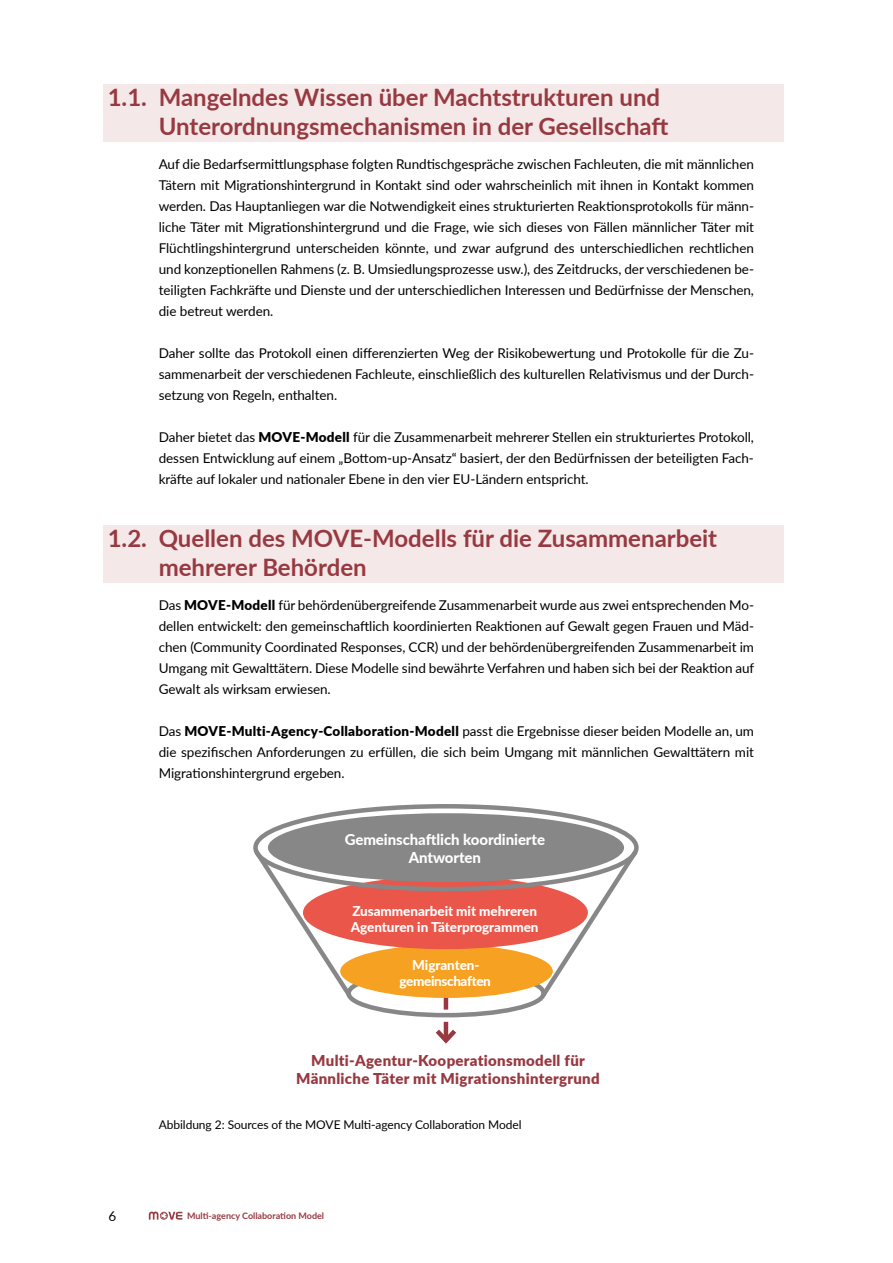
<style>
.page{position:relative;width:893px;height:1263px;background:#fff}
.page>*{position:absolute;margin:0;border:0;box-sizing:border-box;transform-origin:0 0}
.t1{font:700 24px/28.8px "Lato";color:#983941}
.t2{font:900 15px/18px "Lato";letter-spacing:.02em;color:#983941;text-align:center}
.t3{font:800 15px/18px "Lato";letter-spacing:-.005em;color:#fff;text-align:center}
.t4{font:13.5px/21px "Lato";letter-spacing:-.005em;color:#000;text-align:justify}
.t5{font:800 13.5px/16.5px "Lato";letter-spacing:-.005em;color:#fff}
.t6{font:800 13.5px/16.5px "Lato";letter-spacing:-.025em;color:#fff;text-align:center}
.t7{font:12px "Lato";letter-spacing:-.005em;color:#000}
.t8{font:700 9px "Lato";color:#983941}
.s1{font-weight:900}
</style>
<div class="page">
<svg style="left:149px;top:1211px;width:33px;height:9px"></svg>
<div style="left:103px;top:85px;width:681px;height:57px;background:#f4e9e8"></div>
<div style="left:103px;top:526px;width:681px;height:57px;background:#f4e9e8"></div>
<hr style="left:444px;top:997px;width:4px;height:12px;background:#983941">
<div style="left:346px;top:969px;width:200px;height:48px;border:4px solid #878787;border-radius:50%"></div>
<svg style="left:253px;top:845px;width:103px;height:157px"></svg>
<svg style="left:537px;top:845px;width:101px;height:157px"></svg>
<div style="left:340px;top:944px;width:213px;height:54px;background:#f6a121;border-radius:50%"></div>
<div style="left:303px;top:876px;width:285px;height:73px;background:#ea5649;border-radius:50%"></div>
<div style="left:253px;top:804px;width:386px;height:87px;border:4px solid #878787;border-radius:50%"></div>
<div style="left:268px;top:813px;width:356px;height:69px;background:#878787;border-radius:50%"></div>
<hr style="left:444px;top:1022px;width:4px;height:18px;background:#983941">
<svg style="left:435px;top:1025px;width:21px;height:19px"></svg>
<h1 class="t1" style="left:159px;top:82px;width:511px;text-indent:-51px">1.1. Mangelndes Wissen über Machtstrukturen und<br>Unterordnungsmechanismen in der Gesellschaft</h1>
<p class="t4" style="left:159px;top:153px;width:597px">Auf die Bedarfsermittlungsphase folgten Rundtischgespräche zwischen Fachleuten, die mit männlichen Tätern mit Migrationshintergrund in Kontakt sind oder wahrscheinlich mit ihnen in Kontakt kommen werden. Das Hauptanliegen war die Notwendigkeit eines strukturierten Reaktionsprotokolls für männ&shy;liche Täter mit Migrationshintergrund und die Frage, wie sich dieses von Fällen männlicher Täter mit Flüchtlingshintergrund unterscheiden könnte, und zwar aufgrund des unterschiedlichen rechtlichen und konzeptionellen Rahmens (z. B. Umsiedlungsprozesse usw.), des Zeitdrucks, der verschiedenen be&shy;teiligten Fachkräfte und Dienste und der unterschiedlichen Interessen und Bedürfnisse der Menschen, die betreut werden.</p>
<p class="t4" style="left:159px;top:342px;width:597px">Daher sollte das Protokoll einen differenzierten Weg der Risikobewertung und Protokolle für die Zu&shy;sammenarbeit der verschiedenen Fachleute, einschließlich des kulturellen Relativismus und der Durch&shy;setzung von Regeln, enthalten.</p>
<p class="t4" style="left:159px;top:426px;width:597px">Daher bietet das <span class="s1">MOVE-Modell</span> für die Zusammenarbeit mehrerer Stellen ein strukturiertes Protokoll, dessen Entwicklung auf einem „Bottom-up-Ansatz“ basiert, der den Bedürfnissen der beteiligten Fach&shy;kräfte auf lokaler und nationaler Ebene in den vier EU-Ländern entspricht.</p>
<h1 class="t1" style="left:159px;top:523px;width:560px;text-indent:-51px">1.2. Quellen des MOVE-Modells für die Zusammenarbeit mehrerer Behörden</h1>
<p class="t4" style="left:159px;top:594px;width:597px">Das <span class="s1">MOVE-Modell</span> für behördenübergreifende Zusammenarbeit wurde aus zwei entsprechenden Mo&shy;dellen entwickelt: den gemeinschaftlich koordinierten Reaktionen auf Gewalt gegen Frauen und Mäd&shy;chen (Community Coordinated Responses, CCR) und der behördenübergreifenden Zusammenarbeit im Umgang mit Gewalttätern. Diese Modelle sind bewährte Verfahren und haben sich bei der Reaktion auf Gewalt als wirksam erwiesen.</p>
<p class="t4" style="left:159px;top:720px;width:597px">Das <span class="s1">MOVE-Multi-Agency-Collaboration-Modell</span> passt die Ergebnisse dieser beiden Modelle an, um die spezifischen Anforderungen zu erfüllen, die sich beim Umgang mit männlichen Gewalttätern mit Migrationshintergrund ergeben.</p>
<p class="t3" style="left:345px;top:829px;width:202px">Gemeinschaftlich koordinierte<br>Antworten</p>
<p class="t5" style="left:351px;top:902px;width:189px">Zusammenarbeit mit mehreren<br>Agenturen in Täterprogrammen</p>
<p class="t6" style="left:399px;top:956px;width:93px">Migranten&shy;gemeinschaften</p>
<p class="t2" style="left:296px;top:1051px;width:305px">Multi-Agentur-Kooperationsmodell für<br>Männliche Täter mit Migrationshintergrund</p>
<p class="t7" style="left:159px;top:1116px;width:364px">Abbildung 2: Sources of the MOVE Multi-agency Collaboration Model</p>
<p class="t4" style="left:108px;top:1205px;width:9px">6</p>
<p class="t8" style="left:187px;top:1209px;width:139px">Multi-agency Collaboration Model</p>
</div>
